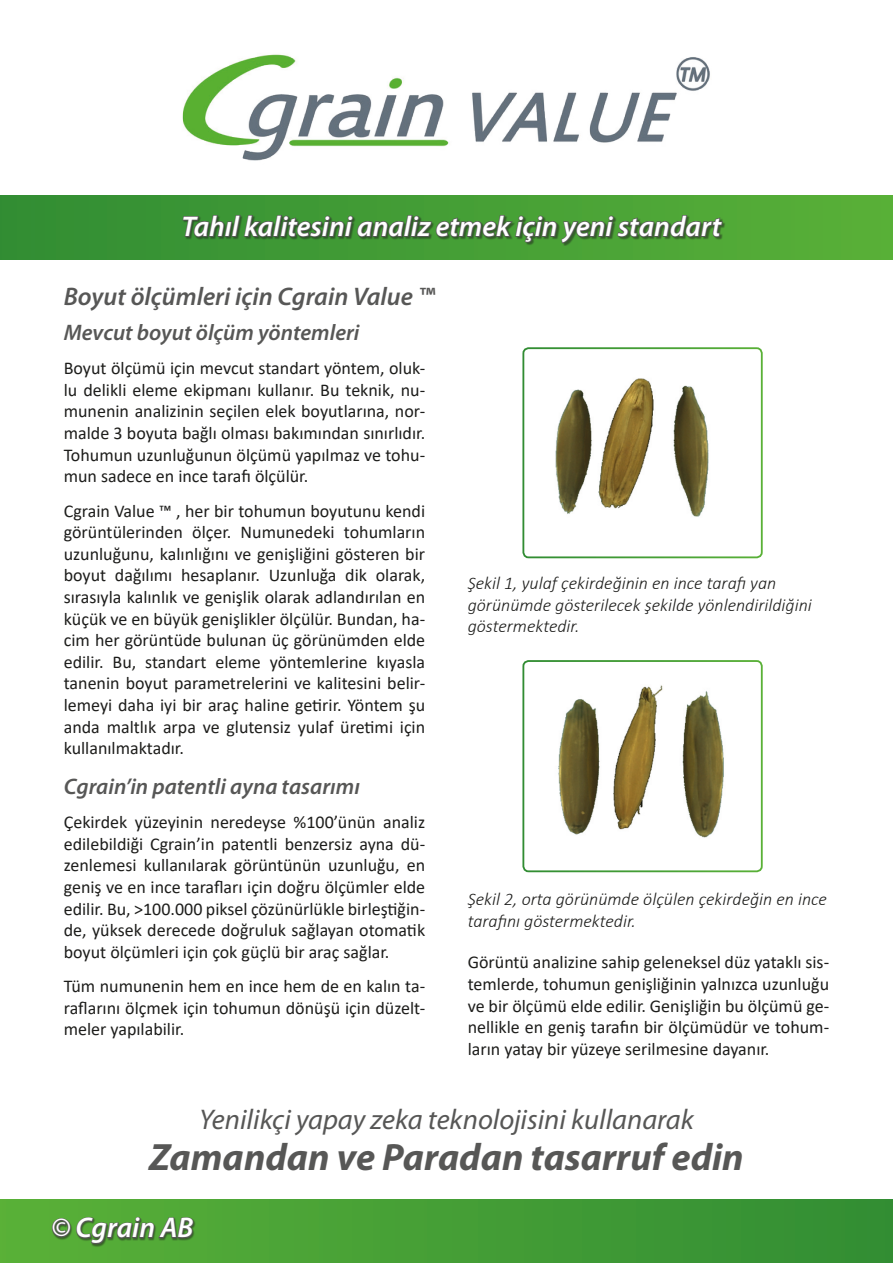
<style>
.page{position:relative;width:893px;height:1263px;background:#fff}
.page>*{position:absolute;margin:0;border:0;box-sizing:border-box;transform-origin:0 0}
.t1{font:italic 700 38.25px "Myriad Pro";color:#575756}
.t2{font:italic 600 28.65px "Myriad Pro";color:#fff}
.t3{font:italic 28.5px "Myriad Pro";color:#575756}
.t4{font:italic 600 25.5px "Myriad Pro";color:#575756}
.t5{font:italic 600 22.5px "Myriad Pro";color:#575756}
.t6{font:18px/21.6px "Calibri";color:#1d1d1b;text-align:justify}
.t7{font:italic 300 18px/21.6px "Calibri";color:#1d1d1b}
</style>
<div class="page">
<div style="left:0;top:1199px;width:893px;height:64px;background:linear-gradient(to right,#59b038,#328d34)"></div>
<div style="left:52px;top:1217px;width:145px;height:30px;background:#1d1d1b;opacity:.5"></div>
<svg style="left:51px;top:1199px;width:143px;height:46px;background:#50933a"></svg>
<img style="left:182px;top:54px;width:528px;height:107px">
<div style="left:0;top:196px;width:893px;height:63px;background:linear-gradient(to right,#318d34,#59b038)"></div>
<svg style="left:181px;top:214px;width:543px;height:45px;background:#458739"></svg>
<img style="left:523px;top:350px;width:239px;height:207px">
<div style="left:522px;top:347px;width:241px;height:211px;border:2px solid #fff;border-radius:5px"></div>
<img style="left:523px;top:663px;width:239px;height:208px">
<div style="left:522px;top:660px;width:241px;height:212px;border:2px solid #fff;border-radius:5px"></div>
<h2 class="t2" style="left:182px;top:208px;width:541px">Tahıl kalitesini analiz etmek için yeni standart</h2>
<h3 class="t4" style="left:64px;top:280px;width:373px">Boyut ölçümleri için Cgrain Value ™</h3>
<p class="t5" style="left:64px;top:318px;width:297px">Mevcut boyut ölçüm yöntemleri</p>
<p class="t6" style="left:64px;top:357px;width:363px">Boyut ölçümü için mevcut standart yöntem, oluk&shy;lu delikli eleme ekipmanı kullanır. Bu teknik, nu&shy;munenin analizinin seçilen elek boyutlarına, nor&shy;malde 3 boyuta bağlı olması bakımından sınırlıdır.<br>Tohumun uzunluğunun ölçümü yapılmaz ve tohu&shy;mun sadece en ince tarafı ölçülür.</p>
<p class="t6" style="left:64px;top:499px;width:363px">Cgrain Value ™ , her bir tohumun boyutunu kendi görüntülerinden ölçer. Numunedeki tohumların uzunluğunu, kalınlığını ve genişliğini gösteren bir boyut dağılımı hesaplanır. Uzunluğa dik olarak, sırasıyla kalınlık ve genişlik olarak adlandırılan en küçük ve en büyük genişlikler ölçülür. Bundan, ha&shy;cim her görüntüde bulunan üç görünümden elde edilir. Bu, standart eleme yöntemlerine kıyasla tanenin boyut parametrelerini ve kalitesini belir&shy;lemeyi daha iyi bir araç haline getirir. Yöntem şu anda maltlık arpa ve glutensiz yulaf üretimi için kullanılmaktadır.</p>
<p class="t5" style="left:64px;top:772px;width:298px">Cgrain’in patentli ayna tasarımı</p>
<p class="t6" style="left:64px;top:811px;width:363px">Çekirdek yüzeyinin neredeyse %100’ünün analiz edilebildiği Cgrain’in patentli benzersiz ayna dü&shy;zenlemesi kullanılarak görüntünün uzunluğu, en geniş ve en ince tarafları için doğru ölçümler elde edilir. Bu, &gt;100.000 piksel çözünürlükle birleştiğin&shy;de, yüksek derecede doğruluk sağlayan otomatik boyut ölçümleri için çok güçlü bir araç sağlar.</p>
<p class="t6" style="left:64px;top:975px;width:363px">Tüm numunenin hem en ince hem de en kalın ta&shy;raflarını ölçmek için tohumun dönüşü için düzelt&shy;meler yapılabilir.</p>
<p class="t7" style="left:468px;top:572px;width:345px">Şekil 1, yulaf çekirdeğinin en ince tarafı yan görünümde gösterilecek şekilde yönlendirildiğini göstermektedir.</p>
<p class="t7" style="left:468px;top:888px;width:361px">Şekil 2, orta görünümde ölçülen çekirdeğin en ince tarafını göstermektedir.</p>
<p class="t6" style="left:468px;top:951px;width:363px">Görüntü analizine sahip geleneksel düz yataklı sis&shy;temlerde, tohumun genişliğinin yalnızca uzunluğu ve bir ölçümü elde edilir. Genişliğin bu ölçümü ge&shy;nellikle en geniş tarafın bir ölçümüdür ve tohum&shy;ların yatay bir yüzeye serilmesine dayanır.</p>
<h3 class="t3" style="left:199px;top:1102px;width:496px">Yenilikçi yapay zeka teknolojisini kullanarak</h3>
<h1 class="t1" style="left:149px;top:1132px;width:596px">Zamandan ve Paradan tasarruf edin</h1>
<h2 class="t2" style="left:51px;top:1209px;width:144px">© Cgrain AB</h2>
</div>
